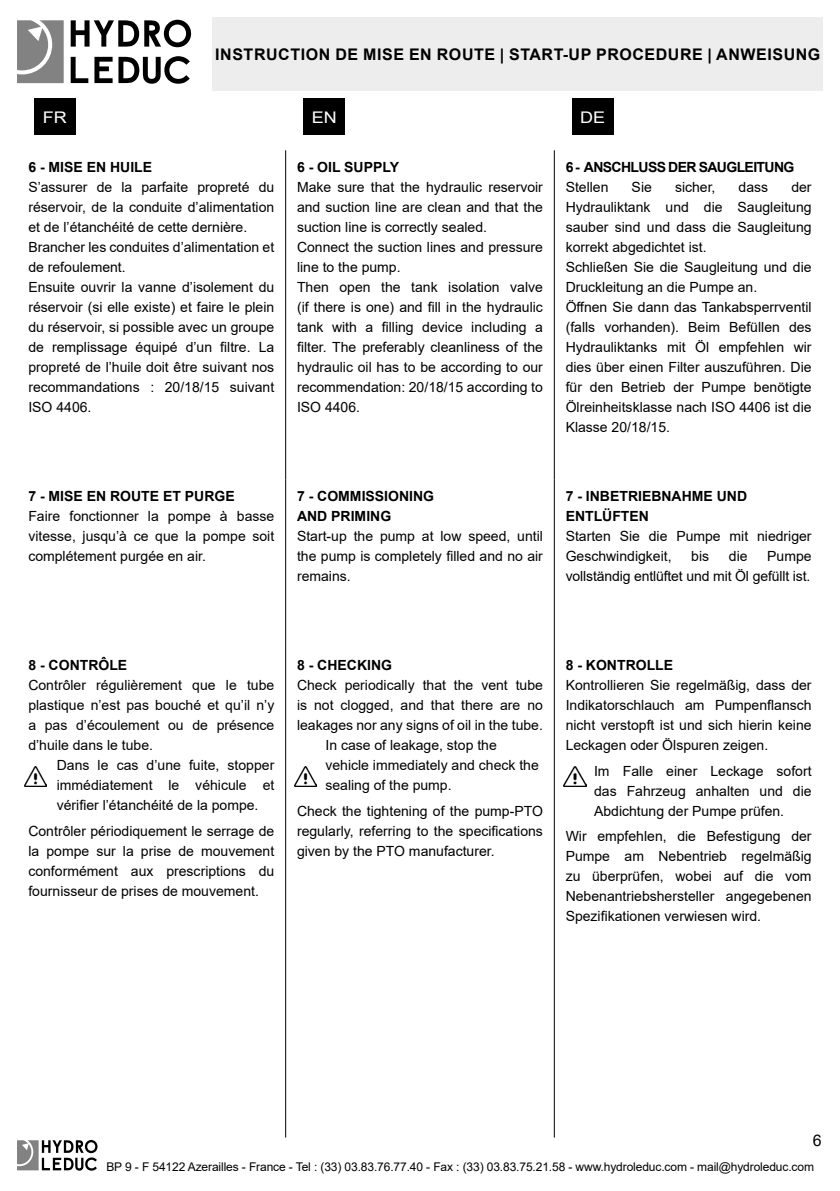
<style>
.page{position:relative;width:840px;height:1191px;background:#fff}
.page>*{position:absolute;margin:0;border:0;box-sizing:border-box;transform-origin:0 0}
.t1{font:700 16px "Arial";letter-spacing:.035em;color:#000}
.t2{font:16px "Arial";color:#fff;scale:1.12 1}
.t3{font:16px "Arial";color:#000}
.t4{font:14px/20px "Arial";color:#000;text-align:justify}
.t5{font:700 14px/20px "Arial";color:#000}
.t6{font:700 14px "Arial";letter-spacing:-.045em;color:#000}
.t7{font:12px "Arial";letter-spacing:-.01em;color:#000}
</style>
<div class="page">
<svg style="left:71px;top:20px;width:120px;height:27px"></svg>
<svg style="left:71px;top:57px;width:17px;height:26px"></svg>
<svg style="left:94px;top:57px;width:18px;height:26px"></svg>
<svg style="left:118px;top:56px;width:72px;height:28px"></svg>
<svg style="left:17px;top:20px;width:47px;height:63px;background:#959595"></svg>
<svg style="left:17px;top:1140px;width:80px;height:30px"></svg>
<div style="left:34px;top:98px;width:42px;height:37px;background:#000"></div>
<div style="left:303px;top:98px;width:42px;height:37px;background:#000"></div>
<div style="left:571px;top:98px;width:42px;height:37px;background:#000"></div>
<hr style="left:285px;top:150px;width:1px;height:329px;background:#000">
<hr style="left:285px;top:479px;width:1px;height:169px;background:#000">
<hr style="left:285px;top:648px;width:1px;height:489px;background:#000">
<hr style="left:553px;top:150px;width:1px;height:329px;background:#000">
<hr style="left:553px;top:479px;width:1px;height:169px;background:#000">
<hr style="left:553px;top:648px;width:1px;height:489px;background:#000">
<img style="left:25px;top:766px;width:22px;height:21px">
<img style="left:294px;top:766px;width:22px;height:21px">
<div style="left:213px;top:17px;width:609px;height:74px;background:#ededed"></div>
<img style="left:563px;top:766px;width:22px;height:21px">
<p class="t1" style="left:215px;top:43px;width:606px">INSTRUCTION DE MISE EN ROUTE | START-UP PROCEDURE | ANWEISUNG</p>
<p class="t2" style="left:43px;top:106px;width:23px">FR</p>
<p class="t2" style="left:312px;top:106px;width:24px">EN</p>
<p class="t2" style="left:579px;top:106px;width:24px">DE</p>
<p class="t5" style="left:28px;top:157px;width:125px">6 - MISE EN HUILE</p>
<p class="t4" style="left:28px;top:177px;width:247px;text-align:left">S’assurer de la parfaite propreté du réservoir, de la conduite d’alimentation et de l’étanchéité de cette dernière.<br>Brancher les conduites d’alimentation et de refoulement.<br>Ensuite ouvrir la vanne d’isolement du réservoir (si elle existe) et faire le plein du réservoir, si possible avec un groupe de remplissage équipé d’un filtre. La propreté de l’huile doit être suivant nos recommandations : 20/18/15 suivant ISO 4406.</p>
<p class="t5" style="left:297px;top:157px;width:103px">6 - OIL SUPPLY</p>
<p class="t4" style="left:297px;top:177px;width:247px;text-align:left">Make sure that the hydraulic reservoir and suction line are clean and that the suction line is correctly sealed.<br>Connect the suction lines and pressure line to the pump.<br>Then open the tank isolation valve (if there is one) and fill in the hydraulic tank with a filling device including a filter. The preferably cleanliness of the hydraulic oil has to be according to our recommendation: 20/18/15 according to ISO 4406.</p>
<p class="t6" style="left:565px;top:157px;width:230px">6 - ANSCHLUSS DER SAUGLEITUNG</p>
<p class="t4" style="left:565px;top:177px;width:44px">Stellen</p>
<p class="t4" style="left:631px;top:177px;width:22px">Sie</p>
<p class="t4" style="left:674px;top:177px;width:42px">sicher,</p>
<p class="t4" style="left:738px;top:177px;width:31px">dass</p>
<p class="t4" style="left:565px;top:177px;width:247px;text-align:left;text-indent:225px">der<br>Hydrauliktank und die Saugleitung sauber sind und dass die Saugleitung korrekt abgedichtet ist.<br>Schließen Sie die Saugleitung und die<br>Druckleitung an die Pumpe an.<br>Öffnen Sie dann das Tankabsperrventil (falls vorhanden). Beim Befüllen des<br>Hydrauliktanks mit Öl empfehlen wir dies über einen Filter auszuführen. Die für den Betrieb der Pumpe benötigte<br>Ölreinheitsklasse nach ISO 4406 ist die<br>Klasse 20/18/15.</p>
<p class="t5" style="left:28px;top:486px;width:208px">7 - MISE EN ROUTE ET PURGE</p>
<p class="t4" style="left:28px;top:506px;width:247px">Faire fonctionner la pompe à basse vitesse, jusqu’à ce que la pompe soit complétement purgée en air.</p>
<p class="t5" style="left:297px;top:486px;width:138px">7 - COMMISSIONING<br>AND PRIMING</p>
<p class="t4" style="left:297px;top:526px;width:247px">Start-up the pump at low speed, until the pump is completely filled and no air remains.</p>
<p class="t5" style="left:565px;top:486px;width:183px">7 - INBETRIEBNAHME UND<br>ENTLÜFTEN</p>
<p class="t4" style="left:565px;top:526px;width:247px">Starten Sie die Pumpe mit niedriger<br>Geschwindigkeit,</p>
<p class="t4" style="left:565px;top:546px;width:247px;text-align:right">Pumpe<br>vollständig entlüftet und mit Öl gefüllt ist.</p>
<p class="t4" style="left:691px;top:546px;width:19px">bis</p>
<p class="t4" style="left:728px;top:546px;width:20px">die</p>
<p class="t5" style="left:28px;top:655px;width:100px">8 - CONTRÔLE</p>
<p class="t4" style="left:28px;top:675px;width:247px">Contrôler régulièrement que le tube plastique n’est pas bouché et qu’il n’y a pas d’écoulement ou de présence d’huile dans le tube.</p>
<p class="t4" style="left:57px;top:755px;width:219px">Dans le cas d’une fuite, stopper immédiatement le véhicule et vérifier l’étanchéité de la pompe.</p>
<p class="t4" style="left:28px;top:820px;width:247px">Contrôler périodiquement le serrage de la pompe sur la prise de mouvement conformément aux prescriptions du fournisseur de prises de mouvement.</p>
<p class="t5" style="left:297px;top:655px;width:96px">8 - CHECKING</p>
<p class="t4" style="left:297px;top:675px;width:247px">Check periodically that the vent tube</p>
<p class="t4" style="left:297px;top:695px;width:247px">is not clogged, and that there are no</p>
<p class="t4" style="left:297px;top:715px;width:247px">leakages nor any signs of oil in the tube.</p>
<p class="t4" style="left:325px;top:735px;width:173px">In case of leakage, stop the</p>
<p class="t4" style="left:325px;top:755px;width:215px">vehicle immediately and check the</p>
<p class="t4" style="left:325px;top:775px;width:128px">sealing of the pump.</p>
<p class="t4" style="left:297px;top:800px;width:247px">Check the tightening of the pump-PTO regularly, referring to the specifications given by the PTO manufacturer.</p>
<p class="t5" style="left:565px;top:655px;width:109px">8 - KONTROLLE</p>
<p class="t4" style="left:565px;top:675px;width:247px">Kontrollieren Sie regelmäßig, dass der Indikatorschlauch am Pumpenflansch nicht verstopft ist und sich hierin keine Leckagen oder Ölspuren zeigen.</p>
<p class="t4" style="left:593px;top:760px;width:219px">Im Falle einer Leckage sofort das Fahrzeug anhalten und die Abdichtung der Pumpe prüfen.</p>
<p class="t4" style="left:565px;top:826px;width:247px">Wir empfehlen, die Befestigung der Pumpe am Nebentrieb regelmäßig zu überprüfen, wobei auf die vom Nebenantriebshersteller angegebenen Spezifikationen verwiesen wird.</p>
<p class="t3" style="left:812px;top:1129px;width:10px">6</p>
<p class="t7" style="left:106px;top:1158px;width:708px">BP 9 - F 54122 Azerailles - France - Tel : (33) 03.83.76.77.40 - Fax : (33) 03.83.75.21.58 - www.hydroleduc.com - mail@hydroleduc.com</p>
</div>
